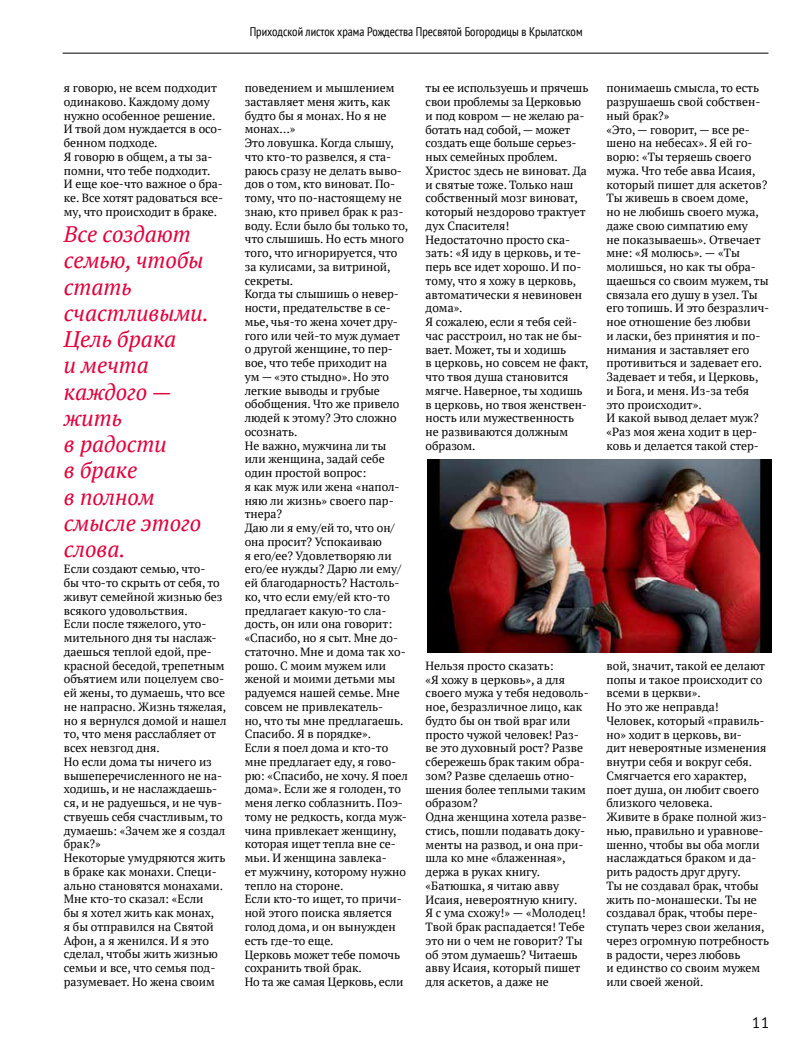
<style>
.page{position:relative;width:798px;height:1063px;background:#fff}
.page>*{position:absolute;margin:0;border:0;box-sizing:border-box;transform-origin:0 0}
.t1{font:italic 22.5px/26.2px "PT Serif";color:#e2003b}
.t2{font:15px "PT Sans";color:#000}
.t3{font:condensed 12.5px "PT Sans";color:#000}
.t4{font:11.88px/13.8px "PT Serif";color:#000}
</style>
<div class="page">
<hr style="left:63px;top:53px;width:705px;height:1px;background:#000">
<img style="left:427px;top:460px;width:343px;height:192px">
<p class="t3" style="left:250px;top:23px;width:334px">Приходской листок храма Рождества Пресвятой Богородицы в Крылатском</p>
<p class="t4" style="left:64px;top:81px;width:161px">я говорю, не всем подходит одинаково. Каждому дому нужно особенное решение.<br>И твой дом нуждается в осо&shy;бенном подходе.<br>Я говорю в общем, а ты за&shy;помни, что тебе подходит.<br>И еще кое-что важное о бра&shy;ке. Все хотят радоваться все&shy;му, что происходит в браке.</p>
<h1 class="t1" style="left:64px;top:221px;width:146px">Все создают семью, чтобы стать счастливыми.<br>Цель брака<br>и мечта каждого — жить<br>в радости<br>в браке<br>в полном смысле этого слова.</h1>
<p class="t4" style="left:64px;top:562px;width:164px">Если создают семью, что-<br>бы что-то скрыть от себя, то живут семейной жизнью без всякого удовольствия.<br>Если после тяжелого, уто&shy;мительного дня ты наслаж&shy;даешься теплой едой, пре&shy;красной беседой, трепетным объятием или поцелуем сво&shy;ей жены, то думаешь, что все не напрасно. Жизнь тяжелая, но я вернулся домой и нашел то, что меня расслабляет от всех невзгод дня.<br>Но если дома ты ничего из вышеперечисленного не на&shy;ходишь, и не наслаждаешь&shy;ся, и не радуешься, и не чув&shy;ствуешь себя счастливым, то думаешь: «Зачем же я создал брак?»<br>Некоторые умудряются жить в браке как монахи. Специ&shy;ально становятся монахами.<br>Мне кто-то сказал: «Если<br>бы я хотел жить как монах,<br>я бы отправился на Святой<br>Афон, а я женился. И я это сделал, чтобы жить жизнью семьи и все, что семья под&shy;разумевает. Но жена своим</p>
<p class="t4" style="left:244px;top:81px;width:165px">поведением и мышлением заставляет меня жить, как будто бы я монах. Но я не монах…»<br>Это ловушка. Когда слышу, что кто-то развелся, я ста&shy;раюсь сразу не делать выво&shy;дов о том, кто виноват. По&shy;тому, что по-настоящему не знаю, кто привел брак к раз&shy;воду. Если было бы только то, что слышишь. Но есть много того, что игнорируется, что за кулисами, за витриной, секреты.<br>Когда ты слышишь о невер&shy;ности, предательстве в се&shy;мье, чья-то жена хочет дру&shy;гого или чей-то муж думает о другой женщине, то пер&shy;вое, что тебе приходит на<br>ум — «это стыдно». Но это легкие выводы и грубые обобщения. Что же привело людей к этому? Это сложно осознать.<br>Не важно, мужчина ли ты или женщина, задай себе один простой вопрос:<br>я как муж или жена «напол&shy;няю ли жизнь» своего пар&shy;тнера?<br>Даю ли я ему/ей то, что он/ она просит? Успокаиваю<br>я его/ее? Удовлетворяю ли его/ее нужды? Дарю ли ему/ ей благодарность? Настоль&shy;ко, что если ему/ей кто-то предлагает какую-то сла&shy;дость, он или она говорит: «Спасибо, но я сыт. Мне до&shy;статочно. Мне и дома так хо&shy;рошо. С моим мужем или женой и моими детьми мы радуемся нашей семье. Мне совсем не привлекатель-<br>но, что ты мне предлагаешь.<br>Спасибо. Я в порядке».<br>Если я поел дома и кто-то мне предлагает еду, я гово&shy;рю: «Спасибо, не хочу. Я поел дома». Если же я голоден, то меня легко соблазнить. Поэ&shy;тому не редкость, когда муж&shy;чина привлекает женщину, которая ищет тепла вне се&shy;мьи. И женщина завлека-<br>ет мужчину, которому нужно тепло на стороне.<br>Если кто-то ищет, то причи&shy;ной этого поиска является голод дома, и он вынужден есть где-то еще.<br>Церковь может тебе помочь сохранить твой брак.<br>Но та же самая Церковь, если</p>
<p class="t4" style="left:425px;top:81px;width:164px">ты ее используешь и прячешь свои проблемы за Церковью и под ковром — не желаю ра&shy;ботать над собой, — может создать еще больше серьез&shy;ных семейных проблем.<br>Христос здесь не виноват. Да и святые тоже. Только наш собственный мозг виноват, который нездорово трактует дух Спасителя!<br>Недостаточно просто ска&shy;зать: «Я иду в церковь, и те&shy;перь все идет хорошо. И по&shy;тому, что я хожу в церковь, автоматически я невиновен дома».<br>Я сожалею, если я тебя сей&shy;час расстроил, но так не бы&shy;вает. Может, ты и ходишь<br>в церковь, но совсем не факт, что твоя душа становится мягче. Наверное, ты ходишь в церковь, но твоя женствен&shy;ность или мужественность не развиваются должным образом.</p>
<p class="t4" style="left:425px;top:659px;width:164px">Нельзя просто сказать:<br>«Я хожу в церковь», а для своего мужа у тебя недоволь&shy;ное, безразличное лицо, как будто бы он твой враг или просто чужой человек! Раз&shy;ве это духовный рост? Разве сбережешь брак таким обра&shy;зом? Разве сделаешь отно&shy;шения более теплыми таким образом?<br>Одна женщина хотела разве&shy;стись, пошли подавать доку&shy;менты на развод, и она при&shy;шла ко мне «блаженная», держа в руках книгу. «Батюшка, я читаю авву<br>Исаия, невероятную книгу.<br>Я с ума схожу!» — «Молодец!<br>Твой брак распадается! Тебе это ни о чем не говорит? Ты об этом думаешь? Читаешь авву Исаия, который пишет для аскетов, а даже не</p>
<p class="t4" style="left:606px;top:81px;width:164px">понимаешь смысла, то есть разрушаешь свой собствен&shy;ный брак?»<br>«Это, — говорит, — все ре&shy;шено на небесах». Я ей го&shy;ворю: «Ты теряешь своего мужа. Что тебе авва Исаия, который пишет для аскетов?<br>Ты живешь в своем доме,<br>но не любишь своего мужа, даже свою симпатию ему<br>не показываешь». Отвечает мне: «Я молюсь». — «Ты молишься, но как ты обра&shy;щаешься со своим мужем, ты связала его душу в узел. Ты его топишь. И это безразлич&shy;ное отношение без любви<br>и ласки, без принятия и по&shy;нимания и заставляет его противиться и задевает его.<br>Задевает и тебя, и Церковь,<br>и Бога, и меня. Из-за тебя это происходит».<br>И какой вывод делает муж? «Раз моя жена ходит в цер&shy;ковь и делается такой стер-</p>
<p class="t4" style="left:606px;top:659px;width:164px">вой, значит, такой ее делают попы и такое происходит со всеми в церкви».<br>Но это же неправда!<br>Человек, который «правиль&shy;но» ходит в церковь, ви-<br>дит невероятные изменения внутри себя и вокруг себя.<br>Смягчается его характер, поет душа, он любит своего близкого человека.<br>Живите в браке полной жиз&shy;нью, правильно и уравнове&shy;шенно, чтобы вы оба могли наслаждаться браком и да&shy;рить радость друг другу.<br>Ты не создавал брак, чтобы жить по-монашески. Ты не создавал брак, чтобы пере&shy;ступать через свои желания, через огромную потребность в радости, через любовь<br>и единство со своим мужем или своей женой.</p>
<p class="t2" style="left:751px;top:1013px;width:19px">11</p>
</div>
